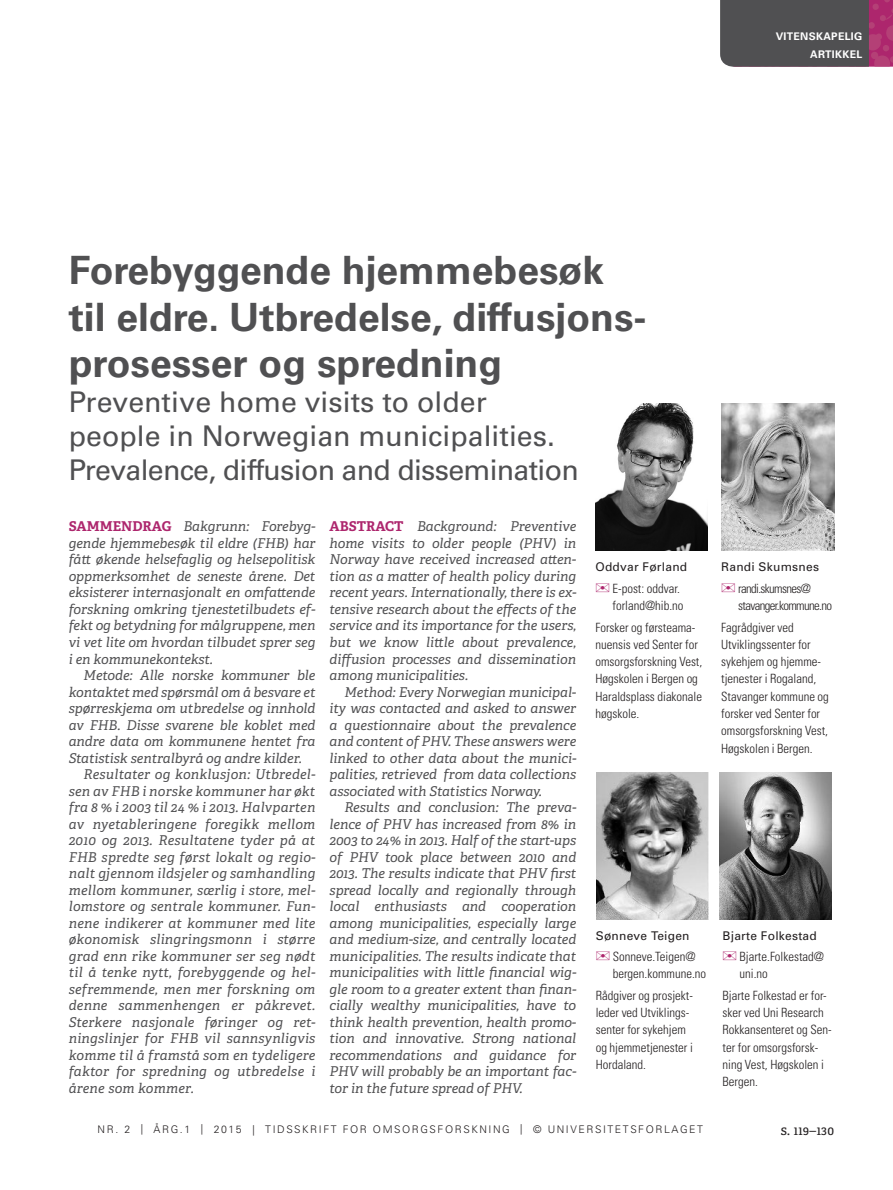
<style>
.page{position:relative;width:893px;height:1190px;background:#fff}
.page>*{position:absolute;margin:0;border:0;box-sizing:border-box;transform-origin:0 0}
.t1{font:700 39px/46.8px "Univers";color:#505052}
.t2{font:28.5px/34.2px "Univers LT Std";color:#505052}
.t3{font:italic 13.5px/16.5px "Adelle";letter-spacing:.01em;color:#505052;text-align:justify}
.t4{font:13.5px "Adelle";color:#231f20}
.t5{font:300 condensed 12.75px/17.2px "Univers LT Std";color:#231f20}
.t6{font:300 condensed 12.75px/17.2px "Univers LT Std";letter-spacing:-.05em;color:#231f20}
.t7{font:12px "Univers";letter-spacing:.02em;color:#231f20}
.t8{font:300 10.5px "Univers";letter-spacing:.15em;color:#231f20}
.t9{font:700 10.5px/18px "Univers";letter-spacing:.03em;color:#fff;text-align:right}
.s1{font-weight:700;font-style:normal;color:#ad266d}
.s2{color:#ad266d}
</style>
<div class="page">
<img style="left:595px;top:403px;width:112px;height:147px">
<img style="left:721px;top:403px;width:113px;height:147px">
<img style="left:596px;top:772px;width:112px;height:147px">
<img style="left:720px;top:772px;width:111px;height:147px">
<svg style="left:720px;top:0;width:173px;height:67px;background:#5e4c57"></svg>
<p class="t9" style="left:776px;top:28px;width:88px">VITENSKAPELIG<br>ARTIKKEL</p>
<h1 class="t1" style="left:69px;top:247px;width:579px">Forebyggende hjemmebesøk til eldre. Utbredelse, diffusjons&shy;prosesser og spredning</h1>
<h2 class="t2" style="left:69px;top:384px;width:512px">Preventive home visits to older people in Norwegian municipalities.<br>Prevalence, diffusion and dissemination</h2>
<p class="t3" style="left:69px;top:518px;width:248px"><span class="s1">SAMMENDRAG</span> Bakgrunn: Forebyg&shy;gende hjemmebesøk til eldre (FHB) har fått økende helsefaglig og helsepolitisk oppmerksomhet de seneste årene. Det eksisterer internasjonalt en omfattende forskning omkring tjenestetilbudets ef&shy;fekt og betydning for målgruppene, men vi vet lite om hvordan tilbudet sprer seg i en kommunekontekst.</p>
<p class="t3" style="left:84px;top:667px;width:233px">Metode: Alle norske kommuner ble</p>
<p class="t3" style="left:69px;top:683px;width:248px">kontaktet med spørsmål om å besvare et</p>
<p class="t3" style="left:69px;top:700px;width:248px">spørreskjema om utbredelse og innhold</p>
<p class="t3" style="left:69px;top:716px;width:248px">av FHB. Disse svarene ble koblet med</p>
<p class="t3" style="left:69px;top:733px;width:248px">andre data om kommunene hentet fra</p>
<p class="t3" style="left:69px;top:749px;width:235px">Statistisk sentralbyrå og andre kilder.</p>
<p class="t3" style="left:84px;top:766px;width:233px">Resultater og konklusjon: Utbredel-</p>
<p class="t3" style="left:69px;top:782px;width:248px">sen av FHB i norske kommuner har økt</p>
<p class="t3" style="left:69px;top:799px;width:248px">fra 8 % i 2003 til 24 % i 2013. Halvparten</p>
<p class="t3" style="left:69px;top:815px;width:248px">av nyetableringene foregikk mellom</p>
<p class="t3" style="left:69px;top:832px;width:248px">2010 og 2013. Resultatene tyder på at</p>
<p class="t3" style="left:69px;top:848px;width:248px">FHB spredte seg først lokalt og regio-</p>
<p class="t3" style="left:69px;top:865px;width:248px">nalt gjennom ildsjeler og samhandling</p>
<p class="t3" style="left:69px;top:881px;width:248px">mellom kommuner, særlig i store, mel-</p>
<p class="t3" style="left:69px;top:898px;width:248px">lomstore og sentrale kommuner. Fun-</p>
<p class="t3" style="left:69px;top:914px;width:248px">nene indikerer at kommuner med lite</p>
<p class="t3" style="left:69px;top:931px;width:248px">økonomisk slingringsmonn i større</p>
<p class="t3" style="left:69px;top:947px;width:248px">grad enn rike kommuner ser seg nødt</p>
<p class="t3" style="left:69px;top:964px;width:248px">til å tenke nytt, forebyggende og hel-</p>
<p class="t3" style="left:69px;top:980px;width:248px">sefremmende, men mer forskning om</p>
<p class="t3" style="left:69px;top:997px;width:248px">denne sammenhengen er påkrevet.</p>
<p class="t3" style="left:69px;top:1013px;width:248px">Sterkere nasjonale føringer og ret-</p>
<p class="t3" style="left:69px;top:1030px;width:248px">ningslinjer for FHB vil sannsynligvis</p>
<p class="t3" style="left:69px;top:1046px;width:248px">komme til å framstå som en tydeligere</p>
<p class="t3" style="left:69px;top:1063px;width:248px">faktor for spredning og utbredelse i</p>
<p class="t3" style="left:69px;top:1079px;width:127px">årene som kommer.</p>
<p class="t3" style="left:330px;top:518px;width:248px"><span class="s1">ABSTRACT</span> Background: Preventive home visits to older people (PHV) in Norway have received increased atten&shy;tion as a matter of health policy during recent years. Internationally, there is ex&shy;tensive research about the effects of the service and its importance for the users, but we know little about prevalence, diffusion processes and dissemination among municipalities.</p>
<p class="t3" style="left:330px;top:683px;width:248px;text-indent:15px">Method: Every Norwegian municipal&shy;ity was contacted and asked to answer a questionnaire about the prevalence and content of PHV. These answers were linked to other data about the munici&shy;palities, retrieved from data collections associated with Statistics Norway.</p>
<p class="t3" style="left:330px;top:799px;width:248px;text-indent:15px">Results and conclusion: The preva&shy;lence of PHV has increased from 8% in 2003 to 24% in 2013. Half of the start-ups of PHV took place between 2010 and 2013. The results indicate that PHV first spread locally and regionally through local enthusiasts and cooperation among municipalities, especially large and medium-size, and centrally located municipalities. The results indicate that municipalities with little financial wig&shy;gle room to a greater extent than finan&shy;cially wealthy municipalities, have to think health prevention, health promo&shy;tion and innovative. Strong national recommendations and guidance for PHV will probably be an important fac&shy;tor in the future spread of PHV.</p>
<p class="t7" style="left:595px;top:560px;width:93px">Oddvar Førland</p>
<p class="t5" style="left:595px;top:579px;width:90px;text-align:right"><span class="s2">✉</span> E-post: oddvar. forland@hib.no</p>
<p class="t5" style="left:595px;top:618px;width:108px">Forsker og førsteama&shy;nuensis ved Senter for omsorgsforskning Vest,<br>Høgskolen i Bergen og<br>Haraldsplass diakonale høgskole.</p>
<p class="t7" style="left:596px;top:928px;width:95px">Sønneve Teigen</p>
<p class="t5" style="left:613px;top:947px;width:95px;text-indent:-17px"><span class="s2">✉</span> Sonneve.Teigen@ bergen.kommune.no</p>
<p class="t5" style="left:596px;top:986px;width:99px">Rådgiver og prosjekt&shy;leder ved Utviklings&shy;senter for sykehjem og hjemmetjenester i<br>Hordaland.</p>
<p class="t7" style="left:721px;top:560px;width:99px">Randi Skumsnes</p>
<p class="t6" style="left:738px;top:579px;width:95px;text-indent:-17px"><span class="s2">✉</span> randi.skumsnes@ stavanger.kommune.no</p>
<p class="t5" style="left:721px;top:618px;width:109px">Fagrådgiver ved<br>Utviklingssenter for sykehjem og hjemme&shy;tjenester i Rogaland,<br>Stavanger kommune og forsker ved Senter for omsorgsforskning Vest,<br>Høgskolen i Bergen.</p>
<p class="t7" style="left:723px;top:928px;width:96px">Bjarte Folkestad</p>
<p class="t5" style="left:740px;top:947px;width:86px;text-indent:-17px"><span class="s2">✉</span> Bjarte.Folkestad@ uni.no</p>
<p class="t5" style="left:723px;top:986px;width:111px">Bjarte Folkestad er for&shy;sker ved Uni Research<br>Rokkansenteret og Sen&shy;ter for omsorgsforsk&shy;ning Vest, Høgskolen i<br>Bergen.</p>
<p class="t8" style="left:141px;top:1123px;width:564px">| ÅRG.1 | 2015 | TIDSSKRIFT FOR OMSORGSFORSKNING | © UNIVERSITETSFORLAGET</p>
<p class="t8" style="left:98px;top:1123px;width:34px">NR. 2</p>
<p class="t4" style="left:781px;top:1121px;width:55px">s. 119–130</p>
</div>
